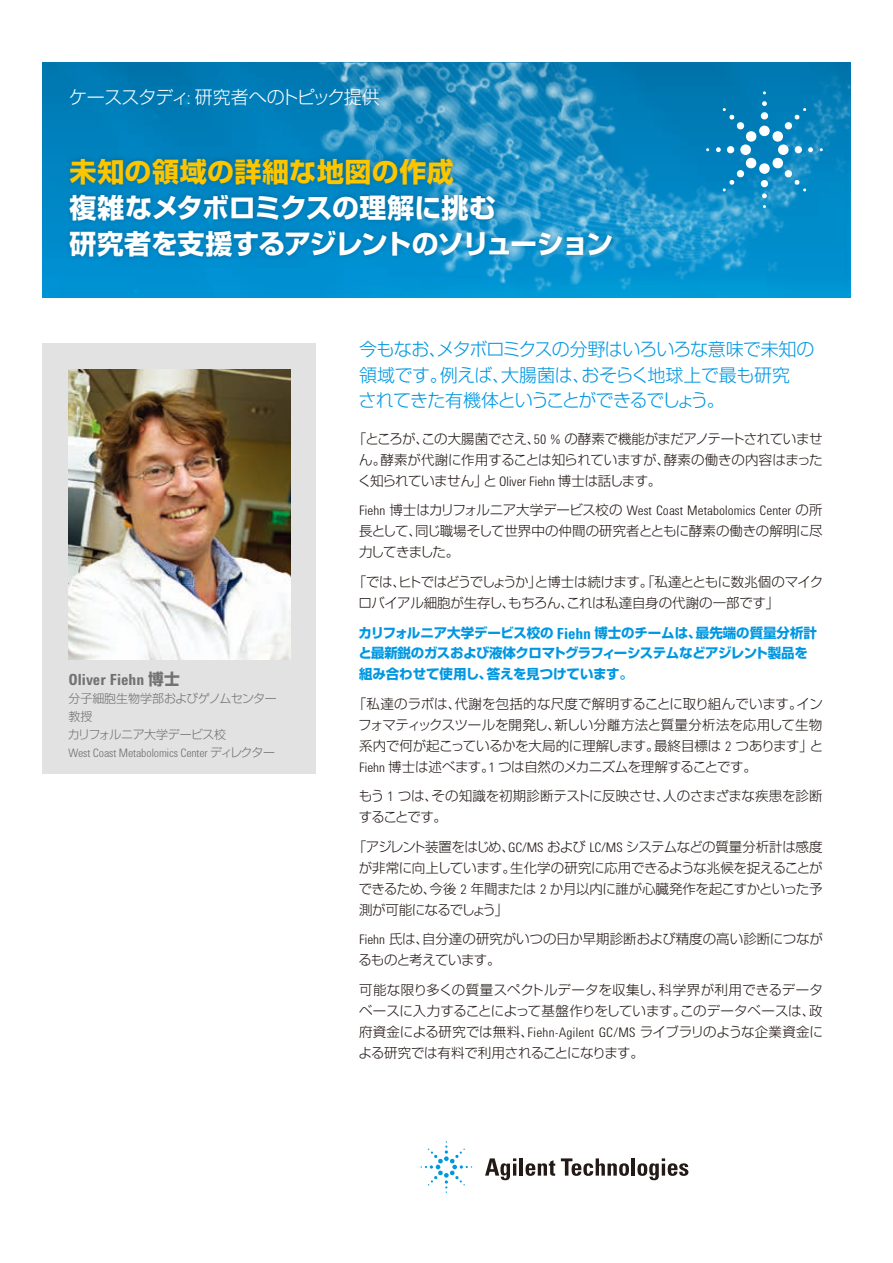
<style>
.page{position:relative;width:893px;height:1263px;background:#fff}
.page>*{position:absolute;margin:0;border:0;box-sizing:border-box;transform-origin:0 0}
.t1{font:700 27px/36px "Shin Go Pro";letter-spacing:-.025em;color:#fff}
.t2{font:700 27px "Shin Go Pro";letter-spacing:.015em;color:#fbc500}
.t3{font:300 18px/25.5px "Shin Go Pro";letter-spacing:-.04em;color:#0097e0}
.t4{font:300 18px "Shin Go Pro";letter-spacing:-.05em;color:#fff}
.t5{font:700 15.75px "Agilent Condensed CFF";color:#727272}
.t6{font:300 13.5px/21px "Shin Go Pro";letter-spacing:-.025em;color:#231916;text-align:justify}
.t7{font:700 13.5px/20.4px "Shin Go Pro";letter-spacing:-.015em;color:#0097e0}
.t8{font:300 13.5px "Agilent Condensed CFF";letter-spacing:.005em;color:#231916}
.t9{font:300 12px/18px "Shin Go Pro";letter-spacing:-.04em;color:#727272}
.t10{font:300 12px "Agilent Condensed CFF";letter-spacing:-.005em;color:#727272}
.s1{font-family:"Agilent Condensed CFF"}
.s2{font-family:"Shin Go Pro"}
.s3{font-family:"Agilent Condensed CFF";font-size:15.75px}
</style>
<div class="page">
<div style="left:43px;top:343px;width:273px;height:430px;background:#e2e2e2"></div>
<img style="left:68px;top:369px;width:222px;height:290px">
<img style="left:43px;top:62px;width:244px;height:236px">
<img style="left:287px;top:62px;width:563px;height:236px">
<div style="left:65px;top:153px;width:552px;height:108px;background:#231916;opacity:.25"></div>
<svg style="left:485px;top:1158px;width:31px;height:22px"></svg>
<hr style="left:520px;top:1158px;width:3px;height:17px;background:#231916">
<svg style="left:526px;top:1160px;width:29px;height:16px"></svg>
<svg style="left:561px;top:1158px;width:68px;height:18px"></svg>
<hr style="left:631px;top:1158px;width:4px;height:17px;background:#231916">
<svg style="left:637px;top:1158px;width:51px;height:22px"></svg>
<svg style="left:421px;top:1141px;width:51px;height:52px"></svg>
<h2 class="t4" style="left:69px;top:82px;width:312px">ケーススタディ<span class="s1">:</span> 研究者へのトピック提供</h2>
<h1 class="t2" style="left:70px;top:150px;width:386px">未知の領域の詳細な地図の作成</h1>
<h1 class="t1" style="left:70px;top:187px;width:545px">複雑なメタボロミクスの理解に挑む<br>研究者を支援するアジレントのソリューション</h1>
<p class="t5" style="left:68px;top:667px;width:113px">Oliver Fiehn <span class="s2">博士</span></p>
<p class="t9" style="left:68px;top:688px;width:210px">分子細胞生物学部およびゲノムセンター教授<br>カリフォルニア大学デービス校</p>
<p class="t10" style="left:68px;top:744px;width:208px">West Coast Metabolomics Center <span class="s2">ディレクター</span></p>
<h2 class="t3" style="left:359px;top:334px;width:457px">今もなお、メタボロミクスの分野はいろいろな意味で未知の領域です。例えば、大腸菌は、おそらく地球上で最も研究<br>されてきた有機体ということができるでしょう。</h2>
<p class="t6" style="left:358px;top:426px;width:466px;text-indent:-5px">「ところが、この大腸菌でさえ、<span class="s1">50 %</span> の酵素で機能がまだアノテートされていません。酵素が代謝に作用することは知られていますが、酵素の働きの内容はまったく知られていません」と <span class="s1">Oliver Fiehn</span> 博士は話します。</p>
<p class="t8" style="left:359px;top:500px;width:465px">Fiehn <span class="s2">博士はカリフォルニア大学デービス校の</span> West Coast Metabolomics Center <span class="s2">の所</span></p>
<p class="t6" style="left:359px;top:519px;width:465px">長として、同じ職場そして世界中の仲間の研究者とともに酵素の働きの解明に尽力してきました。</p>
<p class="t6" style="left:359px;top:569px;width:466px;text-indent:-6px">「では、ヒトではどうでしょうか」と博士は続けます。「私達とともに数兆個のマイクロバイアル細胞が生存し、もちろん、これは私達自身の代謝の一部です」</p>
<p class="t7" style="left:358px;top:622px;width:460px">カリフォルニア大学デービス校の <span class="s3">Fiehn</span> 博士のチームは、最先端の質量分析計と最新鋭のガスおよび液体クロマトグラフィーシステムなどアジレント製品を組み合わせて使用し、答えを見つけています。</p>
<p class="t6" style="left:358px;top:691px;width:467px;text-indent:-6px">「私達のラボは、代謝を包括的な尺度で解明することに取り組んでいます。インフォマティックスツールを開発し、新しい分離方法と質量分析法を応用して生物系内で何が起こっているかを大局的に理解します。最終目標は <span class="s1">2</span> つあります」と<span class="s1">Fiehn</span> 博士は述べます。<span class="s1">1</span> つは自然のメカニズムを理解することです。</p>
<p class="t6" style="left:359px;top:784px;width:465px">もう <span class="s1">1</span> つは、その知識を初期診断テストに反映させ、人のさまざまな疾患を診断することです。</p>
<p class="t6" style="left:359px;top:834px;width:466px;text-indent:-6px">「アジレント装置をはじめ、<span class="s1">GC/MS</span> および <span class="s1">LC/MS</span> システムなどの質量分析計は感度が非常に向上しています。生化学の研究に応用できるような兆候を捉えることができるため、今後 <span class="s1">2</span> 年間または <span class="s1">2</span> か月以内に誰が心臓発作を起こすかといった予測が可能になるでしょう」</p>
<p class="t6" style="left:358px;top:927px;width:466px"><span class="s1">Fiehn</span> 氏は、自分達の研究がいつの日か早期診断および精度の高い診断につながるものと考えています。</p>
<p class="t6" style="left:358px;top:977px;width:466px">可能な限り多くの質量スペクトルデータを収集し、科学界が利用できるデータベースに入力することによって基盤作りをしています。このデータベースは、政府資金による研究では無料、<span class="s1">Fiehn-Agilent GC/MS</span> ライブラリのような企業資金による研究では有料で利用されることになります。</p>
</div>
